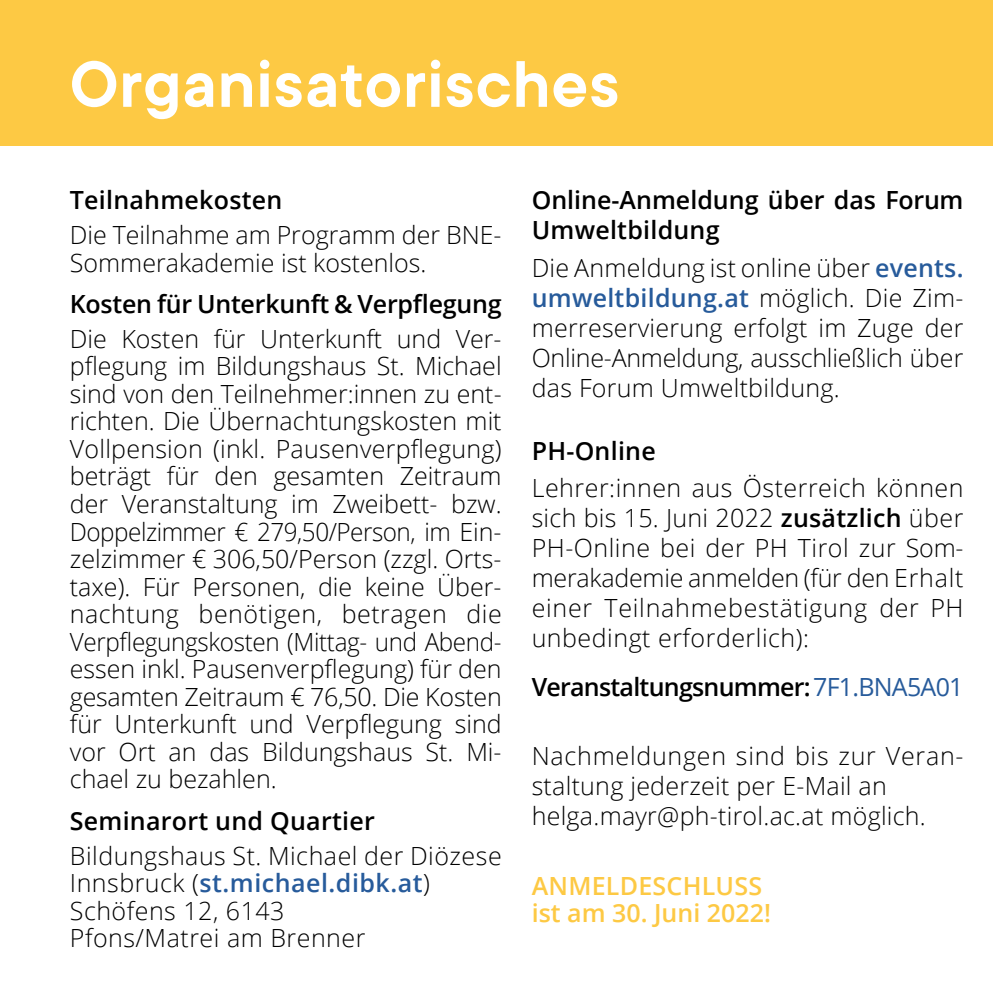
<style>
.page{position:relative;width:993px;height:993px;background:#fff}
.page>*{position:absolute;margin:0;border:0;box-sizing:border-box;transform-origin:0 0}
.t1{font:600 72.5px "TT Commons";letter-spacing:.01em;color:#fff}
.t2{font:300 25px/27.5px "Open Sans";letter-spacing:.01em;color:#000}
.t3{font:600 25px/30px "Open Sans";color:#000}
.t4{font:600 25px "Open Sans";letter-spacing:-.03em;color:#000}
.t5{font:600 25px/27.5px "Open Sans";letter-spacing:.01em;color:#fdc944}
.s1{font-weight:600;color:#275b9b}
.s2{font-weight:600}
.s3{font-weight:400;color:#275b9b}
</style>
<div class="page">
<div style="left:0;top:0;width:992px;height:145px;background:#fdc944"></div>
<h1 class="t1" style="left:70px;top:44px;width:551px">Organisatorisches</h1>
<p class="t3" style="left:70px;top:185px;width:214px">Teilnahmekosten</p>
<p class="t2" style="left:70px;top:220px;width:433px">Die Teilnahme am Programm der BNE-<br>Sommerakademie ist kostenlos.</p>
<p class="t3" style="left:70px;top:288px;width:433px">Kosten für Unterkunft &amp; Verpflegung</p>
<p class="t2" style="left:70px;top:324px;width:433px;text-align:justify">Die Kosten für Unterkunft und Ver&shy;pflegung im Bildungshaus St. Michael sind von den Teilnehmer:innen zu ent&shy;richten. Die Übernachtungskosten mit Vollpension (inkl. Pausenverpflegung) beträgt für den gesamten Zeitraum der Veranstaltung im Zweibett- bzw.<br>Doppelzimmer € 279,50/Person, im Ein&shy;zelzimmer € 306,50/Person (zzgl. Orts&shy;taxe). Für Personen, die keine Über&shy;nachtung benötigen, betragen die Verpflegungskosten (Mittag- und Abend&shy;essen inkl. Pausenverpflegung) für den gesamten Zeitraum € 76,50. Die Kosten für Unterkunft und Verpflegung sind vor Ort an das Bildungshaus St. Mi&shy;chael zu bezahlen.</p>
<p class="t3" style="left:70px;top:805px;width:306px">Seminarort und Quartier</p>
<p class="t2" style="left:70px;top:840px;width:433px">Bildungshaus St. Michael der Diözese<br>Innsbruck (<span class="s1">st.michael.dibk.at</span>)<br>Schöfens 12, 6143<br>Pfons/Matrei am Brenner</p>
<p class="t3" style="left:531px;top:185px;width:433px">Online-Anmeldung über das Forum<br>Umweltbildung</p>
<p class="t2" style="left:531px;top:252px;width:433px;line-height:30px;text-align:justify">Die Anmeldung ist online über <span class="s1">events. umweltbildung.at</span> möglich. Die Zim&shy;merreservierung erfolgt im Zuge der Online-Anmeldung, ausschließlich über das Forum Umweltbildung.</p>
<p class="t3" style="left:531px;top:435px;width:125px">PH-Online</p>
<p class="t2" style="left:531px;top:472px;width:433px;line-height:30px;text-align:justify">Lehrer:innen aus Österreich können sich bis 15. Juni 2022 <span class="s2">zusätzlich</span> über PH-Online bei der PH Tirol zur Som&shy;merakademie anmelden (für den Erhalt einer Teilnahmebestätigung der PH unbedingt erforderlich):</p>
<p class="t4" style="left:531px;top:669px;width:433px">Veranstaltungsnummer:<span class="s3">7F1.BNA5A01</span></p>
<p class="t2" style="left:531px;top:739px;width:433px;line-height:30px">Nachmeldungen sind bis zur Veran&shy;staltung jederzeit per E-Mail an helga.mayr@ph-tirol.ac.at möglich.</p>
<p class="t5" style="left:531px;top:871px;width:241px">ANMELDESCHLUSS ist am 30. Juni 2022!</p>
</div>
